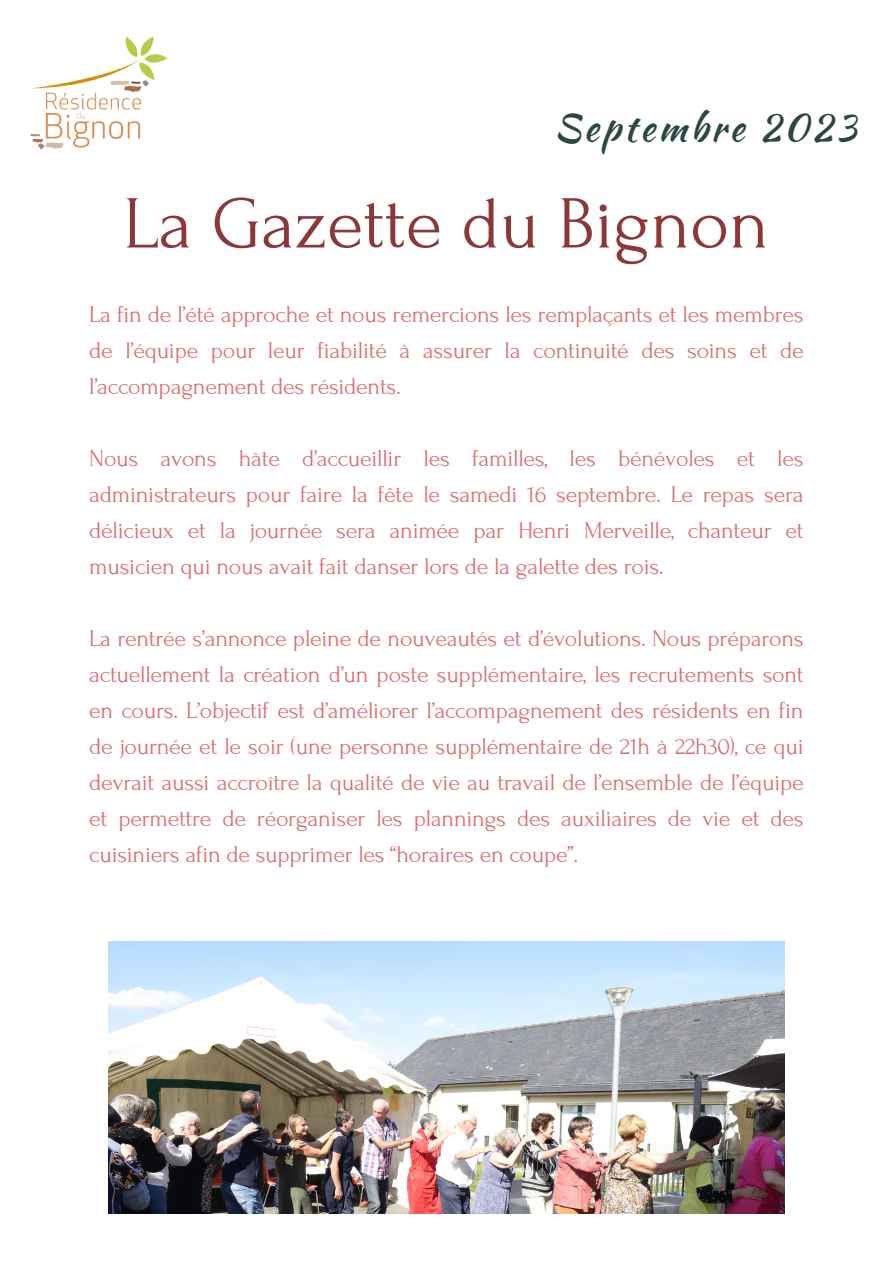
<style>
.page{position:relative;width:893px;height:1264px;background:#fff}
.page>*{position:absolute;margin:0;border:0;box-sizing:border-box;transform-origin:0 0}
.t1{font:74.7px "Forum";color:#8c3839}
.t2{font:37.65px "Kaushan Script";letter-spacing:.08em;color:#2b4743}
.t3{font:24px/36px "Forum";letter-spacing:-.015em;color:#da7073;text-align:justify}
</style>
<div class="page">
<img style="left:30px;top:36px;width:138px;height:114px">
<img style="left:108px;top:941px;width:676px;height:272px">
<p class="t2" style="left:554px;top:100px;width:304px">Septembre 2023</p>
<p class="t1" style="left:124px;top:183px;width:646px">La Gazette du Bignon</p>
<p class="t3" style="left:89px;top:296px;width:716px">La fin de l’été approche et nous remercions les remplaçants et les membres de l’équipe pour leur fiabilité à assurer la continuité des soins et de l’accompagnement des résidents.</p>
<p class="t3" style="left:89px;top:440px;width:716px">Nous avons hâte d’accueillir les familles, les bénévoles et les administrateurs pour faire la fête le samedi 16 septembre. Le repas sera délicieux et la journée sera animée par Henri Merveille, chanteur et musicien qui nous avait fait danser lors de la galette des rois.</p>
<p class="t3" style="left:89px;top:620px;width:716px">La rentrée s’annonce pleine de nouveautés et d’évolutions. Nous préparons actuellement la création d’un poste supplémentaire, les recrutements sont en cours. L’objectif est d’améliorer l’accompagnement des résidents en fin de journée et le soir (une personne supplémentaire de 21h à 22h30), ce qui devrait aussi accroître la qualité de vie au travail de l’ensemble de l’équipe et permettre de réorganiser les plannings des auxiliaires de vie et des cuisiniers afin de supprimer les “horaires en coupe”.</p>
</div>
